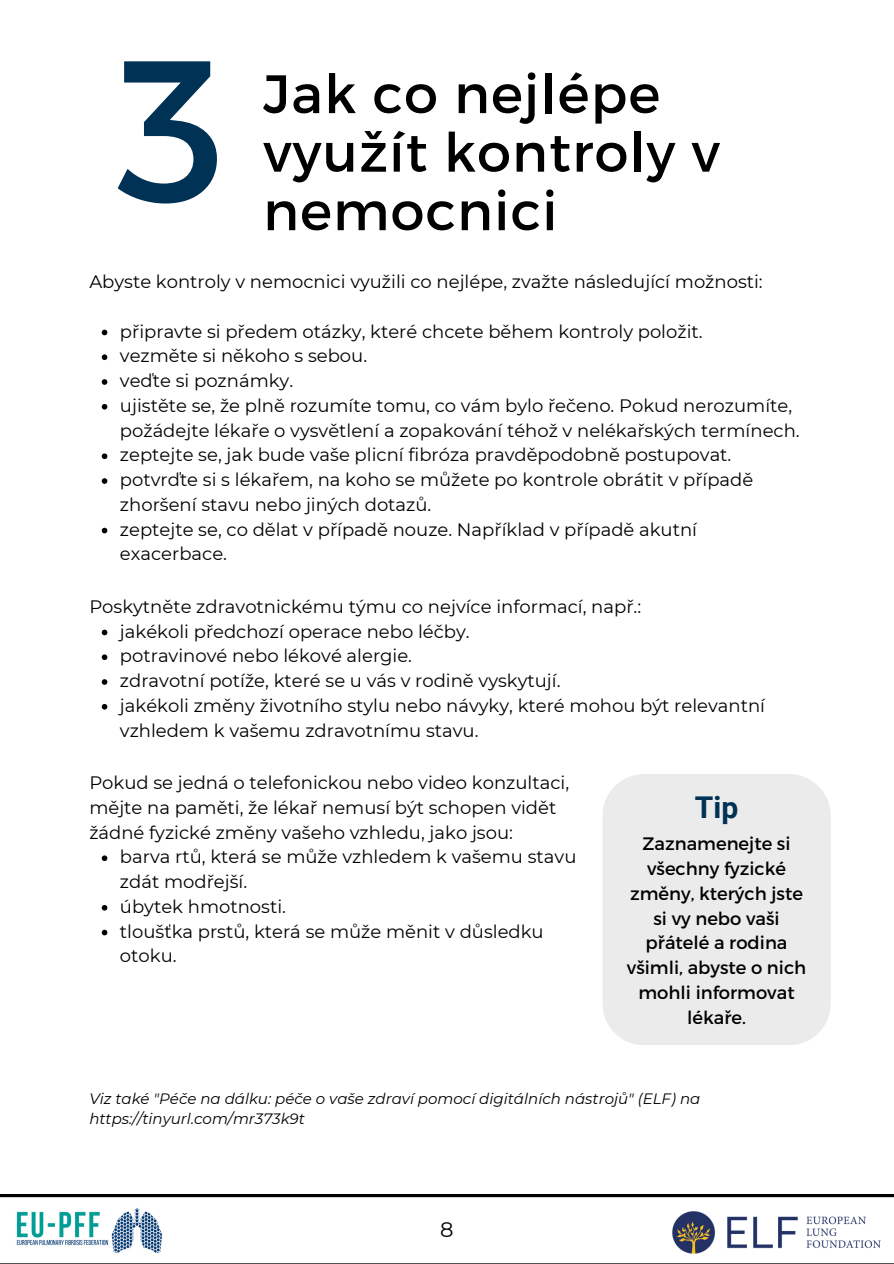
<style>
.page{position:relative;width:894px;height:1264px;background:#fff}
.page>*{position:absolute;margin:0;border:0;box-sizing:border-box;transform-origin:0 0}
.t1{font:201.9px "Montserrat";color:#003255}
.t2{font:54px/58.5px "Montserrat";letter-spacing:.02em;color:#000}
.t3{font:700 30px "Roboto";color:#003255}
.t4{font:21px "Montserrat";color:#000}
.t5{font:18px/24.8px "Montserrat";color:#000}
.t6{font:italic 15px/20.2px "Montserrat";color:#000}
</style>
<div class="page">
<svg style="left:0;top:1194px;width:893px;height:48px"></svg>
<img style="left:671px;top:1194px;width:209px;height:60px">
<svg style="left:102px;top:329px;width:5px;height:6px"></svg>
<svg style="left:102px;top:354px;width:5px;height:6px"></svg>
<svg style="left:102px;top:379px;width:5px;height:6px"></svg>
<svg style="left:102px;top:404px;width:5px;height:5px"></svg>
<svg style="left:102px;top:453px;width:5px;height:6px"></svg>
<svg style="left:102px;top:478px;width:5px;height:6px"></svg>
<svg style="left:102px;top:527px;width:5px;height:6px"></svg>
<svg style="left:102px;top:629px;width:5px;height:6px"></svg>
<svg style="left:102px;top:654px;width:5px;height:6px"></svg>
<svg style="left:102px;top:679px;width:5px;height:5px"></svg>
<svg style="left:102px;top:704px;width:5px;height:5px"></svg>
<img style="left:9px;top:1198px;width:160px;height:55px">
<svg style="left:102px;top:855px;width:5px;height:6px"></svg>
<svg style="left:102px;top:905px;width:5px;height:5px"></svg>
<svg style="left:102px;top:929px;width:5px;height:6px"></svg>
<div style="left:602px;top:774px;width:228px;height:270px;background:#ebebeb;border-radius:42px"></div>
<p class="t1" style="left:117px;top:-1px;width:110px">3</p>
<p class="t2" style="left:263px;top:62px;width:458px">Jak co nejlépe využít kontroly v</p>
<p class="t2" style="left:263px;top:179px;width:296px">nemocnici</p>
<h1 class="t5" style="left:89px;top:269px;width:674px">Abyste kontroly v nemocnici využili co nejlépe, zvažte následující možnosti:</h1>
<h3 class="t5" style="left:120px;top:319px;width:584px">připravte si předem otázky, které chcete během kontroly položit.</h3>
<p class="t5" style="left:120px;top:343px;width:249px">vezměte si někoho s sebou.</p>
<p class="t5" style="left:120px;top:368px;width:175px">veďte si poznámky.</p>
<p class="t5" style="left:120px;top:393px;width:681px">ujistěte se, že plně rozumíte tomu, co vám bylo řečeno. Pokud nerozumíte, požádejte lékaře o vysvětlení a zopakování téhož v nelékařských termínech.</p>
<p class="t5" style="left:120px;top:442px;width:612px">zeptejte se, jak bude vaše plicní fibróza pravděpodobně postupovat.</p>
<p class="t5" style="left:120px;top:467px;width:634px">potvrďte si s lékařem, na koho se můžete po kontrole obrátit v případě zhoršení stavu nebo jiných dotazů.</p>
<p class="t5" style="left:120px;top:517px;width:578px">zeptejte se, co dělat v případě nouze. Například v případě akutní exacerbace.</p>
<p class="t5" style="left:89px;top:594px;width:553px">Poskytněte zdravotnickému týmu co nejvíce informací, např.:</p>
<h3 class="t5" style="left:120px;top:618px;width:351px">jakékoli předchozí operace nebo léčby.</h3>
<p class="t5" style="left:120px;top:643px;width:293px">potravinové nebo lékové alergie.</p>
<p class="t5" style="left:120px;top:668px;width:442px">zdravotní potíže, které se u vás v rodině vyskytují.</p>
<p class="t5" style="left:120px;top:693px;width:646px">jakékoli změny životního stylu nebo návyky, které mohou být relevantní vzhledem k vašemu zdravotnímu stavu.</p>
<h3 class="t5" style="left:89px;top:770px;width:481px">Pokud se jedná o telefonickou nebo video konzultaci, mějte na paměti, že lékař nemusí být schopen vidět žádné fyzické změny vašeho vzhledu, jako jsou:</h3>
<p class="t5" style="left:120px;top:844px;width:458px">barva rtů, která se může vzhledem k vašemu stavu zdát modřejší.</p>
<p class="t5" style="left:120px;top:894px;width:167px">úbytek hmotnosti.</p>
<p class="t5" style="left:120px;top:918px;width:425px">tloušťka prstů, která se může měnit v důsledku otoku.</p>
<h3 class="t3" style="left:694px;top:790px;width:45px">Tip</h3>
<h2 class="t5" style="left:626px;top:830px;width:181px;text-align:center">Zaznamenejte si všechny fyzické změny, kterých jste si vy nebo vaši přátelé a rodina všimli, abyste o nich mohli informovat lékaře.</h2>
<p class="t6" style="left:89px;top:1088px;width:612px">Viz také "Péče na dálku: péče o vaše zdraví pomocí digitálních nástrojů" (ELF) na https://tinyurl.com/mr373k9t</p>
<p class="t4" style="left:440px;top:1216px;width:15px">8</p>
</div>
